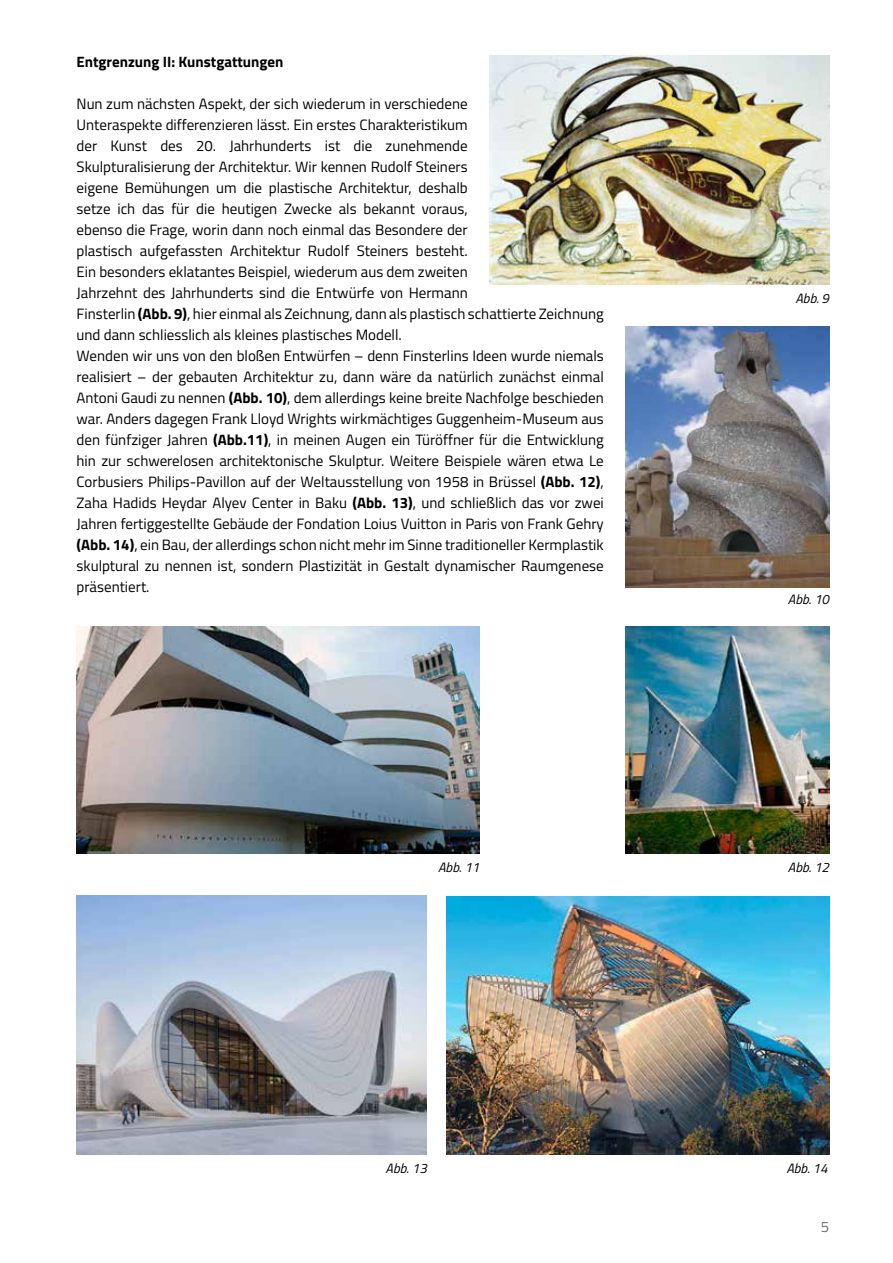
<style>
.page{position:relative;width:893px;height:1263px;background:#fff}
.page>*{position:absolute;margin:0;border:0;box-sizing:border-box;transform-origin:0 0}
.t1{font:15px/21px "Titillium";color:#000}
.t2{font:700 15px "Titillium";color:#000}
.t3{font:15px "Titillium";color:#706f6f}
.t4{font:italic 13.5px "Titillium";color:#000}
.s1{font-weight:700}
</style>
<div class="page">
<img style="left:489px;top:55px;width:340px;height:229px">
<img style="left:625px;top:327px;width:204px;height:260px">
<img style="left:77px;top:627px;width:402px;height:226px">
<img style="left:625px;top:626px;width:204px;height:227px">
<img style="left:77px;top:896px;width:350px;height:258px">
<img style="left:446px;top:896px;width:383px;height:258px">
<p class="t2" style="left:77px;top:50px;width:208px">Entgrenzung II: Kunstgattungen</p>
<p class="t1" style="left:77px;top:92px;width:529px">Nun zum nächsten Aspekt, der sich wiederum in verschiedene<br>Unteraspekte differenzieren lässt. Ein erstes Charakteristikum<br>der Kunst des 20. Jahrhunderts ist die zunehmende<br>Skulpturalisierung der Architektur. Wir kennen Rudolf Steiners<br>eigene Bemühungen um die plastische Architektur, deshalb<br>setze ich das für die heutigen Zwecke als bekannt voraus,<br>ebenso die Frage, worin dann noch einmal das Besondere der<br>plastisch aufgefassten Architektur Rudolf Steiners besteht.<br>Ein besonders eklatantes Beispiel, wiederum aus dem zweiten<br>Jahrzehnt des Jahrhunderts sind die Entwürfe von Hermann<br>Finsterlin <span class="s1">(Abb. 9)</span>, hier einmal als Zeichnung, dann als plastisch schattierte Zeichnung und dann schliesslich als kleines plastisches Modell.<br>Wenden wir uns von den bloßen Entwürfen – denn Finsterlins Ideen wurde niemals realisiert – der gebauten Architektur zu, dann wäre da natürlich zunächst einmal Antoni Gaudi zu nennen <span class="s1">(Abb. 10)</span>, dem allerdings keine breite Nachfolge beschieden war. Anders dagegen Frank Lloyd Wrights wirkmächtiges Guggenheim-Museum aus den fünfziger Jahren <span class="s1">(Abb.11)</span>, in meinen Augen ein Türöffner für die Entwicklung hin zur schwerelosen architektonische Skulptur. Weitere Beispiele wären etwa Le Corbusiers Philips-Pavillon auf der Weltausstellung von 1958 in Brüssel <span class="s1">(Abb. 12)</span>, Zaha Hadids Heydar Alyev Center in Baku <span class="s1">(Abb. 13)</span>, und schließlich das vor zwei Jahren fertiggestellte Gebäude der Fondation Loius Vuitton in Paris von Frank Gehry <span class="s1">(Abb. 14)</span>, ein Bau, der allerdings schon nicht mehr im Sinne traditioneller Kermplastik skulptural zu nennen ist, sondern Plastizität in Gestalt dynamischer Raumgenese präsentiert.</p>
<p class="t4" style="left:795px;top:288px;width:35px">Abb. 9</p>
<p class="t4" style="left:788px;top:589px;width:43px">Abb. 10</p>
<p class="t4" style="left:438px;top:857px;width:43px">Abb. 11</p>
<p class="t4" style="left:788px;top:857px;width:43px">Abb. 12</p>
<p class="t4" style="left:386px;top:1158px;width:43px">Abb. 13</p>
<p class="t4" style="left:786px;top:1158px;width:43px">Abb. 14</p>
<p class="t3" style="left:821px;top:1216px;width:10px">5</p>
</div>
